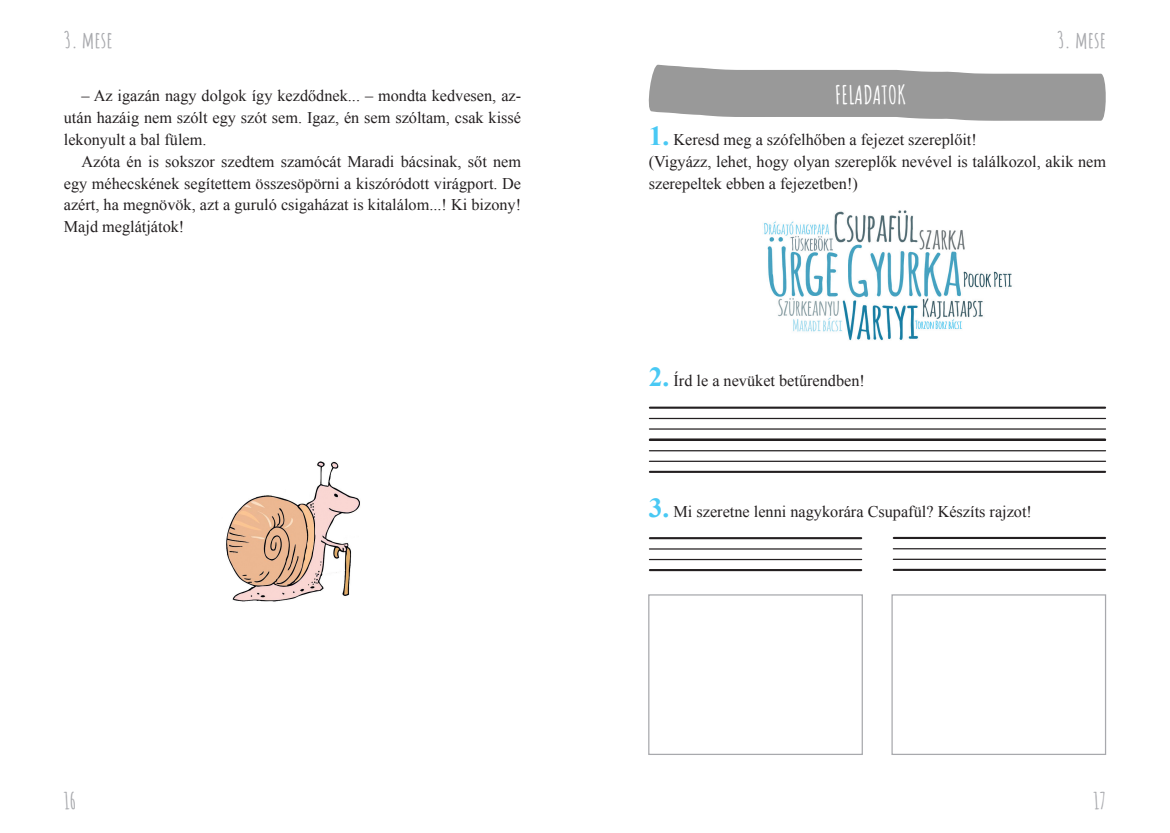
<style>
.page{position:relative;width:1170px;height:833px;background:#fff}
.page>*{position:absolute;margin:0;border:0;box-sizing:border-box;transform-origin:0 0}
.t1{font:700 25px "Amatic SC";color:#fff}
.fej_szammal_jobb{font:700 22.5px "Amatic SC";color:#a8a9ad}
.fej_szammal_bal{font:700 22.5px "Amatic SC";color:#a8a9ad}
.tobbi_bekezdes{font:16.25px/21.9px "Times New Roman";color:#231f20;text-align:justify}
.elso_bekezdes{font:16.25px/21.9px "Times New Roman";color:#231f20}
.s1{font-weight:700;font-size:27.5px;color:#49c9f4}
</style>
<div class="page">
<svg style="left:648px;top:65px;width:458px;height:56px"></svg>
<img style="left:226px;top:461px;width:134px;height:141px">
<hr style="left:649px;top:406px;width:455px;height:3px;background:#231f20">
<hr style="left:649px;top:418px;width:456px;height:1px;background:#231f20">
<hr style="left:649px;top:428px;width:456px;height:1px;background:#231f20">
<hr style="left:649px;top:438px;width:455px;height:2px;background:#231f20">
<hr style="left:649px;top:439px;width:455px;height:2px;background:#231f20">
<hr style="left:649px;top:450px;width:456px;height:1px;background:#231f20">
<hr style="left:649px;top:461px;width:456px;height:1px;background:#231f20">
<hr style="left:649px;top:471px;width:455px;height:2px;background:#231f20">
<hr style="left:649px;top:537px;width:212px;height:2px;background:#231f20">
<hr style="left:649px;top:548px;width:212px;height:1px;background:#231f20">
<hr style="left:649px;top:559px;width:212px;height:1px;background:#231f20">
<hr style="left:649px;top:569px;width:212px;height:2px;background:#231f20">
<hr style="left:893px;top:537px;width:211px;height:2px;background:#231f20">
<hr style="left:893px;top:548px;width:212px;height:1px;background:#231f20">
<hr style="left:893px;top:558px;width:212px;height:2px;background:#231f20">
<hr style="left:893px;top:569px;width:211px;height:2px;background:#231f20">
<div style="left:648px;top:594px;width:214px;height:161px;border:1px solid #a8a9ad"></div>
<div style="left:891px;top:594px;width:215px;height:161px;border:1px solid #a8a9ad"></div>
<img style="left:764px;top:210px;width:248px;height:131px">
<p class="fej_szammal_bal" style="left:64px;top:22px;width:51px">3. mese</p>
<p class="fej_szammal_jobb" style="left:1056px;top:22px;width:51px">3. mese</p>
<p class="tobbi_bekezdes" style="left:64px;top:84px;width:459px;text-indent:18px">– Az igazán nagy dolgok így kezdődnek... – mondta kedvesen, az&shy;után hazáig nem szólt egy szót sem. Igaz, én sem szóltam, csak kissé lekonyult a bal fülem.</p>
<p class="tobbi_bekezdes" style="left:64px;top:150px;width:459px;text-indent:18px">Azóta én is sokszor szedtem szamócát Maradi bácsinak, sőt nem egy méhecskének segítettem összesöpörni a kiszóródott virágport. De azért, ha megnövök, azt a guruló csigaházat is kitalálom...! Ki bizony!<br>Majd meglátjátok!</p>
<h1 class="t1" style="left:834px;top:76px;width:73px">FELADATOK</h1>
<p class="elso_bekezdes" style="left:648px;top:128px;width:329px"><span class="s1">1.</span> Keresd meg a szófelhőben a fejezet szereplőit!</p>
<p class="elso_bekezdes" style="left:648px;top:150px;width:459px">(Vigyázz, lehet, hogy olyan szereplők nevével is találkozol, akik nem szerepeltek ebben a fejezetben!)</p>
<p class="elso_bekezdes" style="left:648px;top:369px;width:218px"><span class="s1">2.</span> Írd le a nevüket betűrendben!</p>
<p class="elso_bekezdes" style="left:648px;top:500px;width:385px"><span class="s1">3.</span> Mi szeretne lenni nagykorára Csupafül? Készíts rajzot!</p>
<h2 class="fej_szammal_jobb" style="left:64px;top:784px;width:14px">16</h2>
<h2 class="fej_szammal_jobb" style="left:1093px;top:784px;width:14px">17</h2>
</div>
